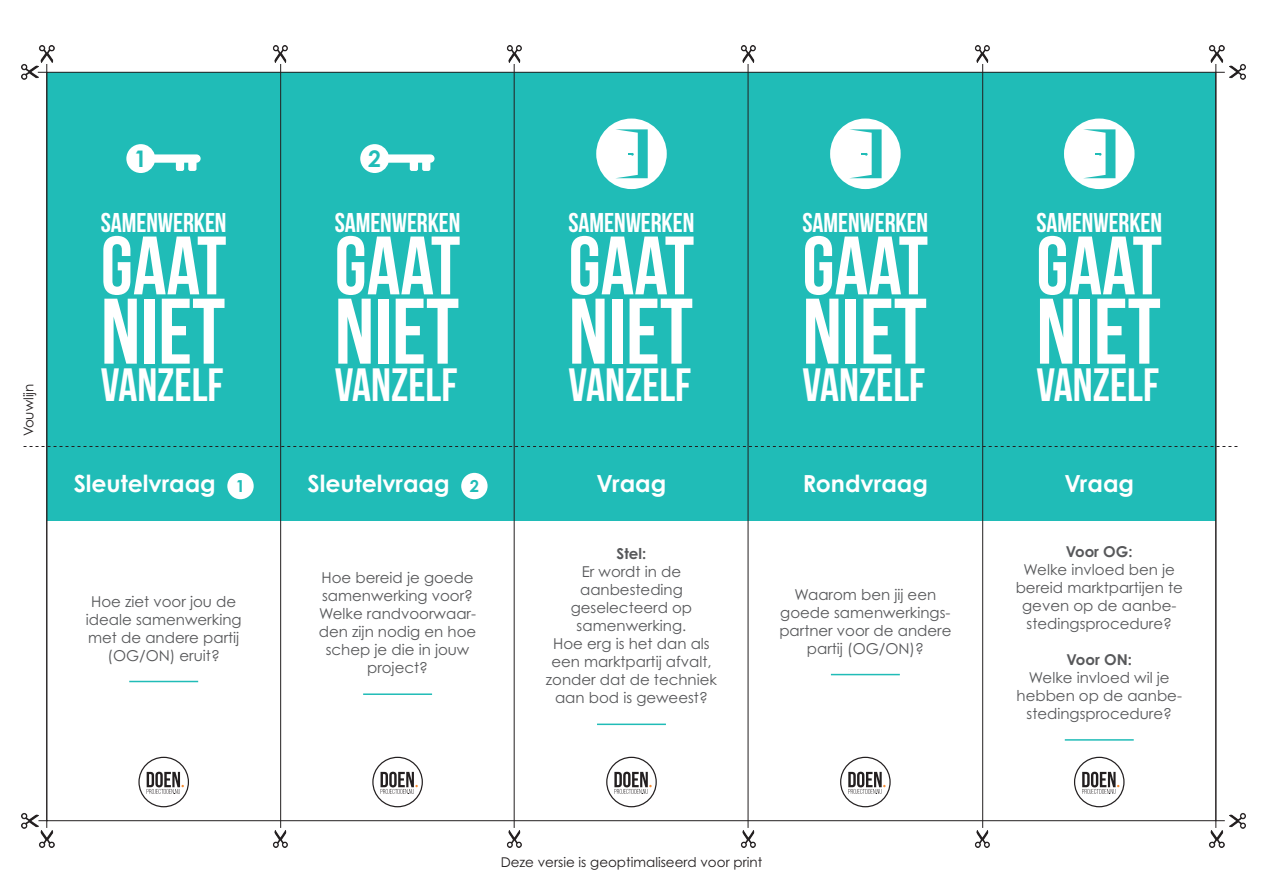
<style>
.page{position:relative;width:1263px;height:893px;background:#fff}
.page>*{position:absolute;margin:0;border:0;box-sizing:border-box;transform-origin:0 0}
.t1{font:700 92.85px "Bebas Neue";color:#fff}
.t2{font:700 82.65px "Bebas Neue";color:#fff}
.t3{font:700 46.65px "Bebas Neue";color:#fff}
.t4{font:700 27.15px "Bebas Neue";letter-spacing:-.005em;color:#fff}
.t5{font:700 23.55px "Century Gothic Pro";color:#fff}
.t6{font:700 22.8px "Century Gothic Pro";color:#20bcb7}
.t7{font:15px/18px "Century Gothic Pro";color:#57585a;text-align:center}
.t8{font:13.5px "Century Gothic Pro";color:#231f20}
.s1{font-size:16.5px;color:#20bcb7}
.s2{font-weight:700}
</style>
<div class="page">
<div style="left:47px;top:72px;width:234px;height:374px;background:#20bcb7"></div>
<svg style="left:126px;top:144px;width:75px;height:29px"></svg>
<div style="left:132px;top:150px;width:17px;height:17px;background:#fff;border-radius:50%"></div>
<div style="left:514px;top:72px;width:234px;height:374px;background:#20bcb7"></div>
<div style="left:596px;top:119px;width:71px;height:70px;background:#fff;border-radius:50%"></div>
<svg style="left:616px;top:129px;width:32px;height:49px"></svg>
<div style="left:281px;top:72px;width:233px;height:374px;background:#20bcb7"></div>
<svg style="left:360px;top:144px;width:74px;height:29px"></svg>
<div style="left:366px;top:150px;width:17px;height:17px;background:#fff;border-radius:50%"></div>
<div style="left:748px;top:72px;width:234px;height:374px;background:#20bcb7"></div>
<div style="left:830px;top:119px;width:71px;height:70px;background:#fff;border-radius:50%"></div>
<svg style="left:850px;top:129px;width:32px;height:49px"></svg>
<div style="left:982px;top:72px;width:234px;height:374px;background:#20bcb7"></div>
<div style="left:1064px;top:119px;width:70px;height:70px;background:#fff;border-radius:50%"></div>
<svg style="left:1083px;top:129px;width:32px;height:49px"></svg>
<div style="left:47px;top:446px;width:234px;height:75px;background:#20bcb7"></div>
<div style="left:138px;top:757px;width:51px;height:50px;border:1px solid #231f20;border-radius:50%"></div>
<svg style="left:147px;top:772px;width:37px;height:22px"></svg>
<hr style="left:129px;top:681px;width:69px;height:1px;background:#20bcb7">
<div style="left:227px;top:473px;width:27px;height:26px;background:#fff;border-radius:50%"></div>
<div style="left:281px;top:446px;width:233px;height:75px;background:#20bcb7"></div>
<div style="left:372px;top:757px;width:51px;height:50px;border:1px solid #231f20;border-radius:50%"></div>
<svg style="left:380px;top:772px;width:38px;height:22px"></svg>
<hr style="left:363px;top:693px;width:69px;height:2px;background:#20bcb7">
<div style="left:461px;top:473px;width:27px;height:26px;background:#fff;border-radius:50%"></div>
<div style="left:514px;top:446px;width:234px;height:75px;background:#20bcb7"></div>
<div style="left:606px;top:757px;width:51px;height:50px;border:1px solid #231f20;border-radius:50%"></div>
<svg style="left:614px;top:772px;width:38px;height:22px"></svg>
<hr style="left:597px;top:724px;width:69px;height:1px;background:#20bcb7">
<div style="left:840px;top:757px;width:51px;height:50px;border:1px solid #231f20;border-radius:50%"></div>
<svg style="left:848px;top:772px;width:37px;height:22px"></svg>
<hr style="left:831px;top:674px;width:69px;height:1px;background:#20bcb7">
<div style="left:748px;top:446px;width:234px;height:75px;background:#20bcb7"></div>
<div style="left:982px;top:446px;width:234px;height:75px;background:#20bcb7"></div>
<div style="left:1074px;top:757px;width:50px;height:50px;border:1px solid #231f20;border-radius:50%"></div>
<svg style="left:1082px;top:772px;width:37px;height:22px"></svg>
<hr style="left:1065px;top:739px;width:69px;height:2px;background:#20bcb7">
<img style="left:1229px;top:64px;width:17px;height:16px">
<img style="left:1229px;top:813px;width:17px;height:16px">
<img style="left:22px;top:813px;width:16px;height:16px">
<img style="left:22px;top:64px;width:16px;height:16px">
<img style="left:1209px;top:46px;width:16px;height:16px">
<img style="left:1209px;top:831px;width:16px;height:16px">
<img style="left:974px;top:46px;width:16px;height:16px">
<img style="left:974px;top:831px;width:16px;height:16px">
<img style="left:740px;top:46px;width:16px;height:16px">
<img style="left:740px;top:831px;width:16px;height:16px">
<img style="left:506px;top:46px;width:16px;height:16px">
<img style="left:506px;top:831px;width:16px;height:16px">
<img style="left:272px;top:46px;width:16px;height:16px">
<img style="left:272px;top:831px;width:16px;height:16px">
<img style="left:39px;top:46px;width:16px;height:16px">
<img style="left:39px;top:831px;width:16px;height:16px">
<svg style="left:24px;top:446px;width:1213px;height:1px"></svg>
<hr style="left:46px;top:64px;width:1px;height:764px;background:#231f20">
<hr style="left:280px;top:64px;width:1px;height:764px;background:#231f20">
<hr style="left:514px;top:64px;width:1px;height:764px;background:#231f20">
<hr style="left:748px;top:64px;width:1px;height:764px;background:#231f20">
<hr style="left:982px;top:64px;width:1px;height:764px;background:#231f20">
<hr style="left:1215px;top:64px;width:1px;height:764px;background:#231f20">
<p class="t8" style="left:20px;top:436px;width:54px;rotate:-90deg">Vouwlijn</p>
<p class="t6" style="left:134px;top:144px;width:14px">1</p>
<p class="t4" style="left:101px;top:208px;width:127px">SAMENWERKEN</p>
<p class="t2" style="left:101px;top:220px;width:127px">GAAT</p>
<p class="t1" style="left:101px;top:281px;width:126px">NIET</p>
<p class="t3" style="left:101px;top:359px;width:124px">VANZELF</p>
<p class="t5" style="left:74px;top:469px;width:173px">Sleutelvraag <span class="s1">1</span></p>
<p class="t7" style="left:86px;top:592px;width:157px">Hoe ziet voor jou de ideale samenwerking met de andere partij (OG/ON) eruit?</p>
<p class="t6" style="left:368px;top:144px;width:14px">2</p>
<p class="t4" style="left:335px;top:208px;width:127px">SAMENWERKEN</p>
<p class="t2" style="left:335px;top:220px;width:127px">GAAT</p>
<p class="t1" style="left:335px;top:281px;width:126px">NIET</p>
<p class="t3" style="left:335px;top:359px;width:124px">VANZELF</p>
<p class="t5" style="left:308px;top:469px;width:173px">Sleutelvraag <span class="s1">2</span></p>
<p class="t7" style="left:319px;top:569px;width:159px">Hoe bereid je goede samenwerking voor?<br>Welke randvoorwaar&shy;den zijn nodig en hoe schep je die in jouw project?</p>
<p class="t4" style="left:568px;top:208px;width:127px">SAMENWERKEN</p>
<p class="t2" style="left:568px;top:220px;width:127px">GAAT</p>
<p class="t1" style="left:568px;top:281px;width:126px">NIET</p>
<p class="t3" style="left:568px;top:359px;width:124px">VANZELF</p>
<p class="t5" style="left:597px;top:469px;width:71px">Vraag</p>
<p class="t7" style="left:546px;top:545px;width:173px"><span class="s2">Stel:<br></span>Er wordt in de aanbesteding geselecteerd op samenwerking.<br>Hoe erg is het dan als een marktpartij afvalt, zonder dat de techniek aan bod is geweest?</p>
<p class="t4" style="left:802px;top:208px;width:127px">SAMENWERKEN</p>
<p class="t2" style="left:802px;top:220px;width:127px">GAAT</p>
<p class="t1" style="left:802px;top:281px;width:126px">NIET</p>
<p class="t3" style="left:802px;top:359px;width:124px">VANZELF</p>
<p class="t5" style="left:803px;top:469px;width:127px">Rondvraag</p>
<p class="t7" style="left:779px;top:585px;width:174px">Waarom ben jij een goede samenwerkings&shy;partner voor de andere partij (OG/ON)?</p>
<p class="t8" style="left:501px;top:854px;width:263px">Deze versie is geoptimaliseerd voor print</p>
<p class="t4" style="left:1036px;top:208px;width:127px">SAMENWERKEN</p>
<p class="t2" style="left:1036px;top:220px;width:127px">GAAT</p>
<p class="t1" style="left:1036px;top:281px;width:126px">NIET</p>
<p class="t3" style="left:1036px;top:359px;width:124px">VANZELF</p>
<p class="t5" style="left:1064px;top:469px;width:71px">Vraag</p>
<p class="t7" style="left:1016px;top:542px;width:169px"><span class="s2">Voor OG:<br></span>Welke invloed ben je bereid marktpartijen te geven op de aanbe&shy;stedingsprocedure?</p>
<p class="t7" style="left:1016px;top:650px;width:167px"><span class="s2">Voor ON:<br></span>Welke invloed wil je hebben op de aanbe&shy;stedingsprocedure?</p>
</div>
